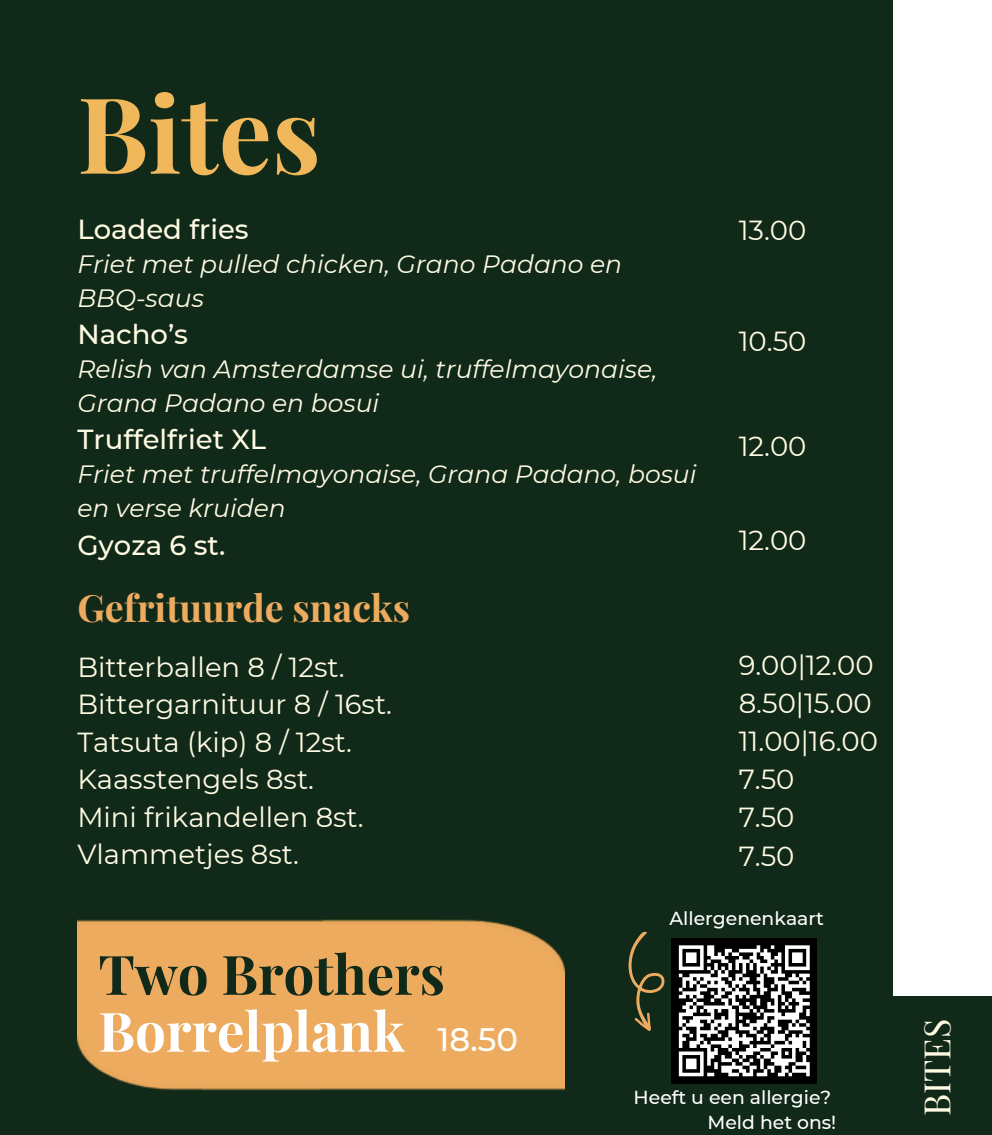
<style>
.page{position:relative;width:992px;height:1135px;background:#fff}
.page>*{position:absolute;margin:0;border:0;box-sizing:border-box;transform-origin:0 0}
.t1{font:700 105.5px "Playfair Display";color:#f0b85b}
.t2{font:700 54.5px/57px "Playfair Display";color:#112919}
.t3{font:700 37.5px "Playfair Display";color:#ecab5e}
.t4{font:35.75px "Playfair Display";color:#fffbe3}
.t5{font:500 32.5px "Montserrat";color:#fff}
.t6{font:27.5px/38.2px "Montserrat";color:#fffbe3}
.t7{font:500 27.5px "Montserrat";color:#fffbe3}
.t8{font:italic 25px/33.8px "Montserrat";color:#fffbe3}
.t9{font:500 18.75px "Montserrat";color:#fff}
.s1{color:#fff}
</style>
<div class="page">
<div style="left:867px;top:996px;width:125px;height:138px;background:#112919"></div>
<div style="left:0;top:0;width:893px;height:1134px;background:#112919"></div>
<div style="left:77px;top:919px;width:488px;height:172px;background:#ecab5e"></div>
<div style="left:672px;top:938px;width:145px;height:145px;background:#000"></div>
<svg style="left:628px;top:931px;width:182px;height:146px"></svg>
<h6 class="t1" style="left:77px;top:60px;width:245px">Bites</h6>
<h6 class="t7" style="left:77px;top:213px;width:173px">Loaded fries</h6>
<h6 class="t8" style="left:77px;top:247px;width:546px">Friet met pulled chicken, Grano Padano en<br>BBQ-saus</h6>
<h6 class="t7" style="left:77px;top:318px;width:112px">Nacho’s</h6>
<h6 class="t8" style="left:77px;top:352px;width:582px">Relish van Amsterdamse ui, truffelmayonaise,<br>Grana Padano en bosui</h6>
<h6 class="t7" style="left:77px;top:423px;width:190px">Truffelfriet XL</h6>
<h6 class="t8" style="left:77px;top:457px;width:621px">Friet met truffelmayonaise, Grana Padano, bosui en verse kruiden</h6>
<h6 class="t7" style="left:77px;top:528px;width:149px">Gyoza 6 st.</h6>
<p class="t3" style="left:77px;top:581px;width:334px">Gefrituurde snacks</p>
<p class="t6" style="left:77px;top:648px;width:316px;line-height:37.5px">Bitterballen 8 / 12st.<br>Bittergarnituur 8 / 16st.<br>Tatsuta (kip) 8 / 12st.<br>Kaasstengels 8st.<br>Mini frikandellen 8st.<br>Vlammetjes 8st.</p>
<h6 class="t6" style="left:739px;top:211px;width:69px">13.00</h6>
<h6 class="t6" style="left:739px;top:322px;width:69px">10.50</h6>
<h6 class="t6" style="left:739px;top:426px;width:69px">12.00</h6>
<h6 class="t6" style="left:739px;top:520px;width:69px">12.00</h6>
<h4 class="t6" style="left:739px;top:645px;width:141px">9.00|12.00<br>8.50|15.00<br>11.00|16.00<br>7.50<br>7.50<br>7.50</h4>
<p class="t2" style="left:98px;top:943px;width:348px">Two Brothers<br><span class="s1">Borrelplank</span></p>
<p class="t5" style="left:437px;top:1019px;width:82px">18.50</p>
<h2 class="t9" style="left:669px;top:907px;width:156px">Allergenenkaart</h2>
<p class="t9" style="left:634px;top:1085px;width:199px">Heeft u een allergie?</p>
<p class="t9" style="left:707px;top:1111px;width:130px">Meld het ons!</p>
<h1 class="t4" style="left:912px;top:1115px;width:99px;rotate:-90deg">BITES</h1>
</div>
